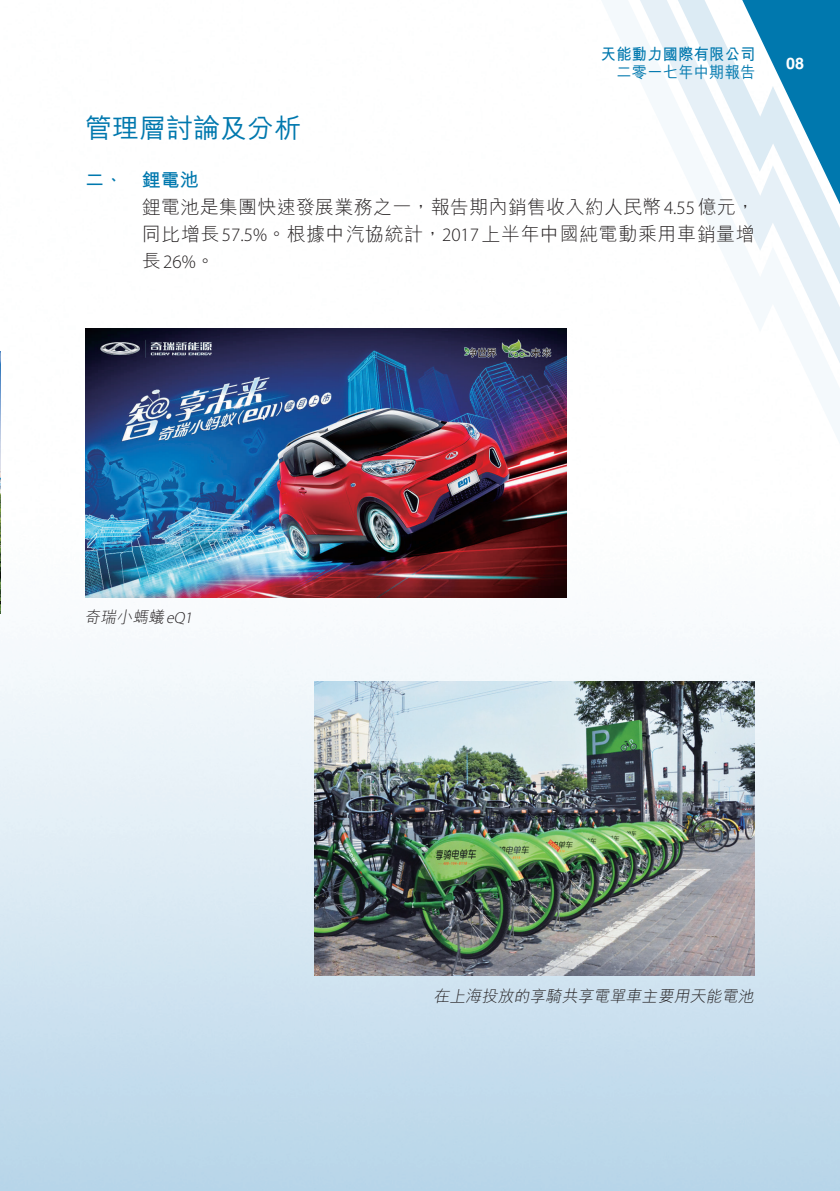
<style>
.page{position:relative;width:840px;height:1191px;background:#fff}
.page>*{position:absolute;margin:0;border:0;box-sizing:border-box;transform-origin:0 0}
.t1{font:500 27px "M Hei HK";color:#0078ae}
.t2{font:300 19px/27px "M Hei HK";letter-spacing:.015em;color:#231f20}
.t3{font:700 19px "M Hei HK";color:#0078ae}
.t4{font:300 19px "Myriad Pro";color:#231f20}
.t5{font:italic 300 16px "M Hei HK";color:#231f20}
.t6{font:700 16px "M Hei HK";letter-spacing:.015em;color:#0078ae;scale:.95 1}
.t7{font:500 16px "M Hei HK";letter-spacing:.015em;color:#0078ae;scale:.95 1}
.t8{font:700 16px "Helvetica LT Std";color:#fff}
.t9{font:italic 300 16px "Myriad Pro";color:#231f20}
.s1{font-family:"Myriad Pro"}
.s2{font-family:"M Hei HK"}
</style>
<div class="page">
<img style="left:1px;top:328px;width:838px;height:863px">
<svg style="left:600px;top:0;width:239px;height:444px"></svg>
<svg style="left:639px;top:0;width:200px;height:364px"></svg>
<svg style="left:728px;top:0;width:111px;height:342px"></svg>
<img style="left:85px;top:329px;width:481px;height:268px">
<img style="left:314px;top:681px;width:440px;height:294px">
<img style="left:0;top:351px;width:1px;height:262px">
<p class="t6" style="left:600px;top:43px;width:164px">天能動力國際有限公司</p>
<h1 class="t1" style="left:85px;top:108px;width:217px">管理層討論及分析</h1>
<p class="t3" style="left:142px;top:166px;width:59px">鋰電池</p>
<p class="t3" style="left:85px;top:166px;width:39px">二、</p>
<p class="t7" style="left:616px;top:61px;width:148px">二零一七年中期報告</p>
<p class="t2" style="left:142px;top:193px;width:614px">鋰電池是集團快速發展業務之一，報告期內銷售收入約人民幣<span class="s1">4.55</span>億元，同比增長<span class="s1">57.5%</span>。根據中汽協統計，<span class="s1">2017</span>上半年中國純電動乘用車銷量增</p>
<p class="t4" style="left:142px;top:250px;width:74px"><span class="s2">長</span>26%<span class="s2">。</span></p>
<p class="t8" style="left:785px;top:54px;width:19px">08</p>
<p class="t5" style="left:84px;top:609px;width:105px">奇瑞小螞蟻<span class="s1">eQ</span></p>
<p class="t9" style="left:184px;top:608px;width:13px">1</p>
<p class="t5" style="left:433px;top:987px;width:324px">在上海投放的享騎共享電單車主要用天能電池</p>
</div>
